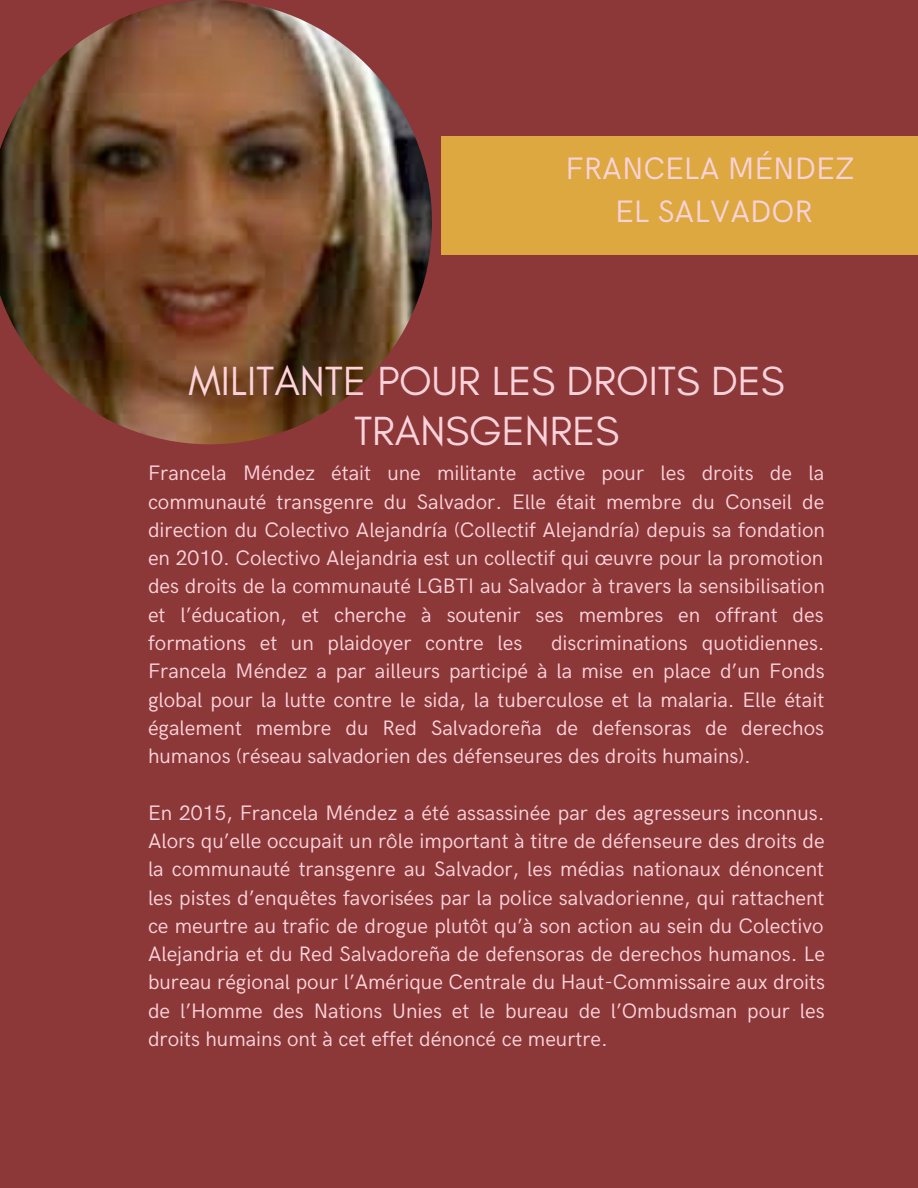
<style>
.page{position:relative;width:918px;height:1188px;background:#8c3839}
.page>*{position:absolute;margin:0;border:0;box-sizing:border-box;transform-origin:0 0}
.t1{font:41.4px/49.5px "Glacial Indifference";color:#ffd3db;text-align:center}
.t2{font:31.05px/43px "HK Grotesk";color:#ffd3db;text-align:center}
.t3{font:21px/28.3px "HK Grotesk";color:#ffd3db;text-align:justify}
</style>
<div class="page">
<img style="left:0;top:0;width:432px;height:444px">
<div style="left:441px;top:137px;width:477px;height:117px;background:#dda83f"></div>
<h2 class="t2" style="left:566px;top:148px;width:290px">FRANCELA MÉNDEZ<br>EL SALVADOR</h2>
<h1 class="t1" style="left:189px;top:356px;width:598px">MILITANTE POUR LES DROITS DES<br>TRANSGENRES</h1>
<p class="t3" style="left:148px;top:460px;width:679px">Francela Méndez était une militante active pour les droits de la communauté transgenre du Salvador. Elle était membre du Conseil de direction du Colectivo Alejandría (Collectif Alejandría) depuis sa fondation en 2010. Colectivo Alejandria est un collectif qui œuvre pour la promotion des droits de la communauté LGBTI au Salvador à travers la sensibilisation et l’éducation, et cherche à soutenir ses membres en offrant des formations et un plaidoyer contre les</p>
<p class="t3" style="left:148px;top:629px;width:678px;text-indent:403px">discriminations quotidiennes.<br>Francela Méndez a par ailleurs participé à la mise en place d’un Fonds global pour la lutte contre le sida, la tuberculose et la malaria. Elle était également membre du Red Salvadoreña de defensoras de derechos humanos (réseau salvadorien des défenseures des droits humains).</p>
<p class="t3" style="left:148px;top:799px;width:679px">En 2015, Francela Méndez a été assassinée par des agresseurs inconnus.<br>Alors qu’elle occupait un rôle important à titre de défenseure des droits de la communauté transgenre au Salvador, les médias nationaux dénoncent les pistes d’enquêtes favorisées par la police salvadorienne, qui rattachent ce meurtre au trafic de drogue plutôt qu’à son action au sein du Colectivo Alejandria et du Red Salvadoreña de defensoras de derechos humanos. Le bureau régional pour l’Amérique Centrale du Haut-Commissaire aux droits de l’Homme des Nations Unies et le bureau de l’Ombudsman pour les droits humains ont à cet effet dénoncé ce meurtre.</p>
</div>
